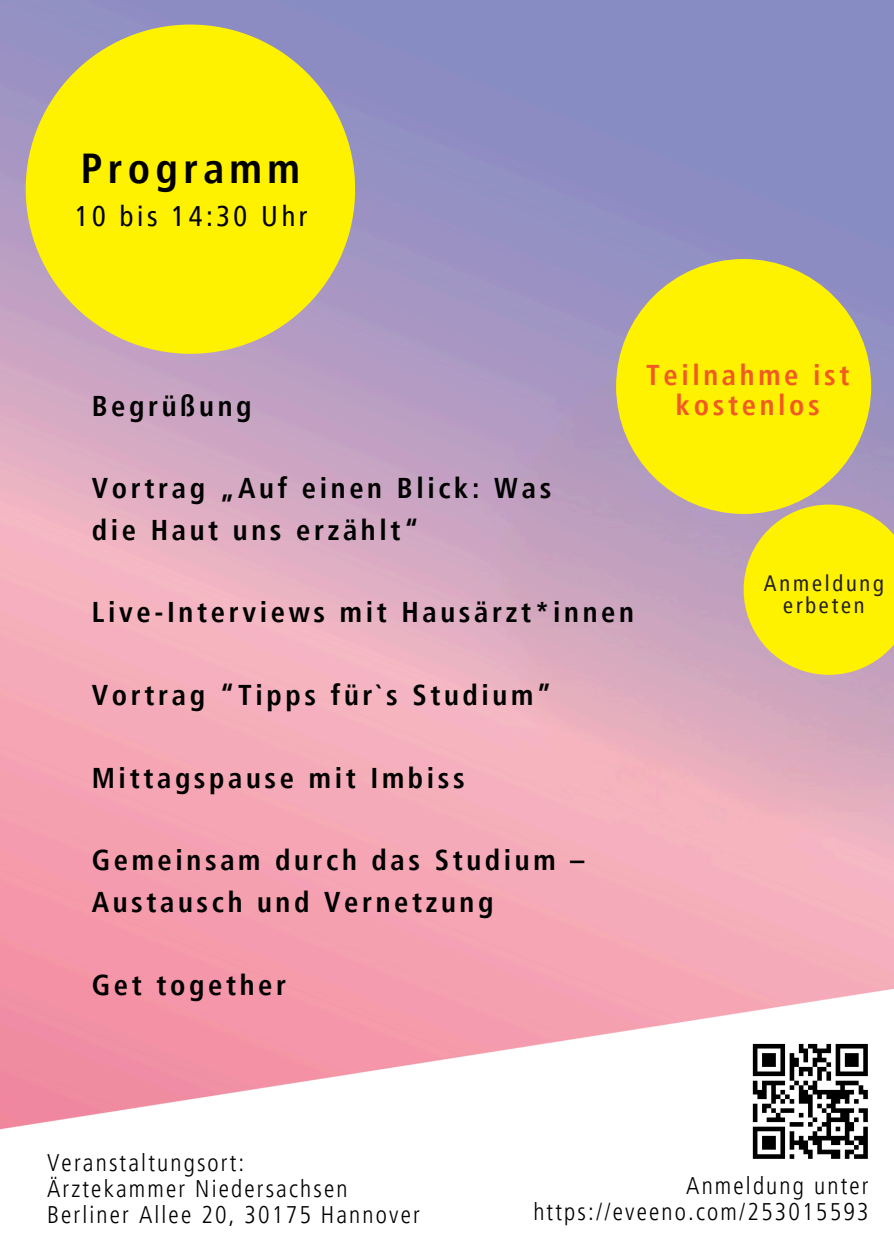
<style>
.page{position:relative;width:894px;height:1258px;background:#fff}
.page>*{position:absolute;margin:0;border:0;box-sizing:border-box;transform-origin:0 0}
.t1{font:700 condensed 41.7px "Frutiger LT Pro";letter-spacing:.125em;color:#000}
.t2{font:700 condensed 28.5px/41.4px "Frutiger LT Pro";letter-spacing:.125em;color:#000}
.t3{font:700 condensed 28.5px/30.3px "Frutiger LT Pro";letter-spacing:.125em;color:#f15a22;text-align:center}
.t4{font:condensed 28.5px "Frutiger LT Pro";letter-spacing:.125em;color:#000}
.t5{font:300 condensed 24px "Frutiger LT Pro";letter-spacing:.09em;color:#000}
.t6{font:condensed 22.2px/22.2px "Frutiger LT Pro";letter-spacing:.125em;color:#231f20;text-align:center}
</style>
<div class="page">
<img style="left:0;top:0;width:893px;height:1130px">
<div style="left:743px;top:1035px;width:133px;height:133px;background:#fff"></div>
<svg style="left:752px;top:1044px;width:115px;height:115px"></svg>
<div style="left:853px;top:1154px;width:14px;height:5px;background:#000"></div>
<div style="left:26px;top:25px;width:329px;height:329px;background:#fff200;border-radius:50%"></div>
<div style="left:616px;top:259px;width:254px;height:255px;background:#fff200;border-radius:50%"></div>
<svg style="left:743px;top:504px;width:150px;height:171px;background:#f3e321"></svg>
<h2 class="t1" style="left:81px;top:143px;width:220px">Programm</h2>
<h2 class="t4" style="left:75px;top:199px;width:234px">10 bis 14:30 Uhr</h2>
<h1 class="t2" style="left:92px;top:385px;width:161px">Begrüßung</h1>
<p class="t3" style="left:646px;top:360px;width:205px">Teilnahme ist kostenlos</p>
<h1 class="t2" style="left:92px;top:467px;width:461px">Vortrag „Auf einen Blick: Was die Haut uns erzählt“</h1>
<h1 class="t2" style="left:92px;top:591px;width:543px">Live-Interviews mit Hausärzt*innen</h1>
<p class="t6" style="left:763px;top:572px;width:121px">Anmeldung erbeten</p>
<h1 class="t2" style="left:92px;top:674px;width:461px">Vortrag “Tipps für`s Studium”</h1>
<h1 class="t2" style="left:92px;top:757px;width:374px">Mittagspause mit Imbiss</h1>
<h1 class="t2" style="left:92px;top:839px;width:494px">Gemeinsam durch das Studium –<br>Austausch und Vernetzung</h1>
<p class="t2" style="left:92px;top:963px;width:196px">Get together</p>
<p class="t5" style="left:47px;top:1147px;width:199px">Veranstaltungsort:</p>
<p class="t5" style="left:47px;top:1173px;width:302px">Ärztekammer Niedersachsen</p>
<p class="t5" style="left:47px;top:1199px;width:374px">Berliner Allee 20, 30175 Hannover</p>
<h1 class="t5" style="left:686px;top:1171px;width:184px">Anmeldung unter</h1>
<h1 class="t5" style="left:533px;top:1197px;width:336px">https://eveeno.com/253015593</h1>
</div>
